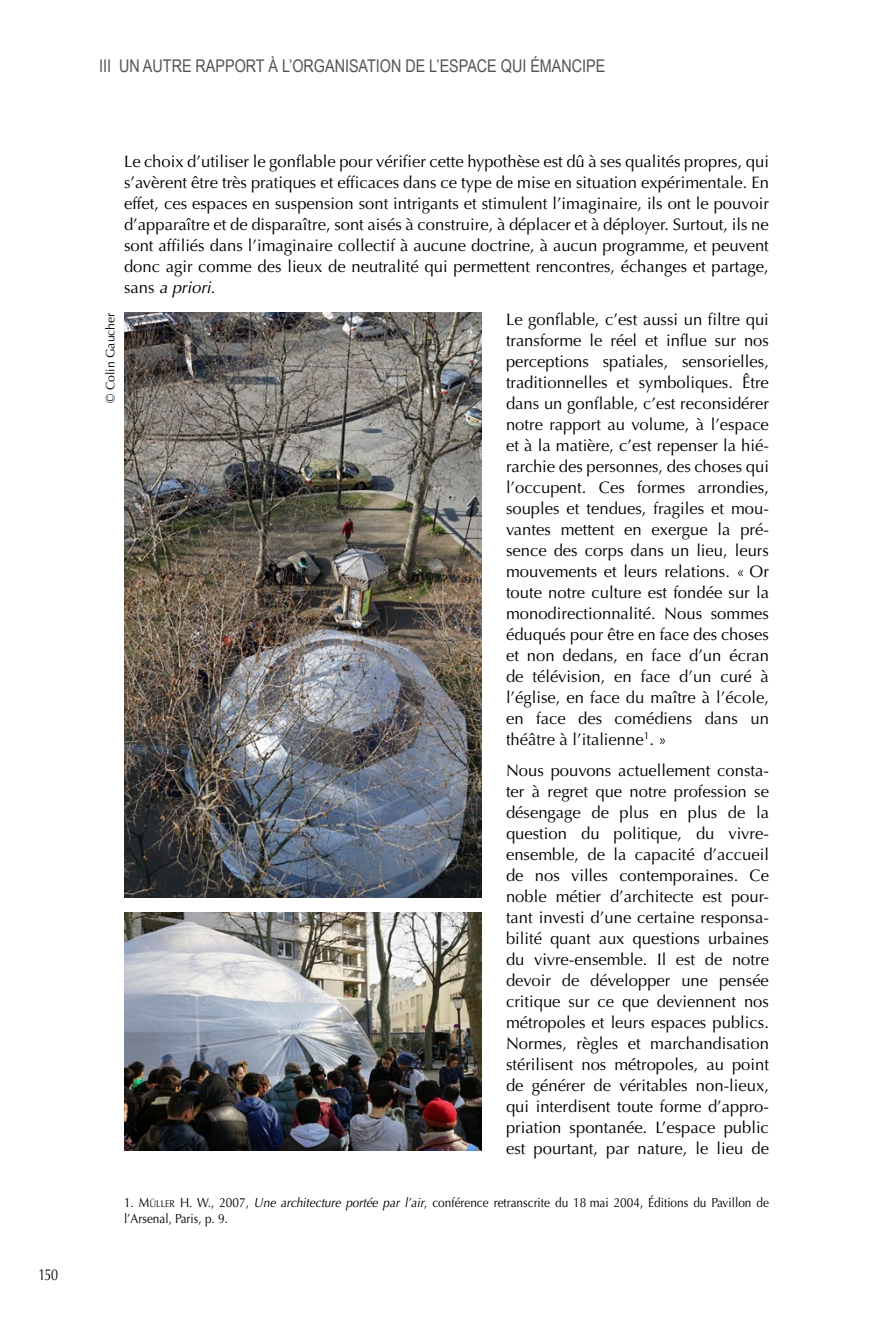
<style>
.page{position:relative;width:893px;height:1340px;background:#fff}
.page>*{position:absolute;margin:0;border:0;box-sizing:border-box;transform-origin:0 0}
.t1{font:17.5px "Arial Narrow";color:#525252}
.t2{font:16.62px/21px "Optima";color:#000;text-align:justify}
.t3{font:15.75px "Optima";color:#000;scale:.8 1}
.t4{font:13.12px/15.8px "Optima";color:#000;scale:.9 1}
.t5{font:12.25px "Optima";color:#000}
.s1{font-style:italic}
.s2{font-style:inherit}
.s3{font-size:9.8px}
</style>
<div class="page">
<img style="left:124px;top:313px;width:357px;height:584px">
<img style="left:124px;top:912px;width:357px;height:238px">
<p class="t3" style="left:38px;top:1264px;width:26px">150</p>
<p class="t1" style="left:99px;top:53px;width:508px">III UN AUTRE RAPPORT À L’ORGANISATION DE L’ESPACE QUI ÉMANCIPE</p>
<p class="t5" style="left:103px;top:403px;width:91px;rotate:-90deg">© Colin Gaucher</p>
<p class="t2" style="left:124px;top:151px;width:646px">Le choix d’utiliser le gonflable pour vérifier cette hypothèse est dû à ses qualités propres, qui s’avèrent être très pratiques et efficaces dans ce type de mise en situation expérimentale. En effet, ces espaces en suspension sont intrigants et stimulent l’imaginaire, ils ont le pouvoir d’apparaître et de disparaître, sont aisés à construire, à déplacer et à déployer. Surtout, ils ne sont affiliés dans l’imaginaire collectif à aucune doctrine, à aucun programme, et peuvent donc agir comme des lieux de neutralité qui permettent rencontres, échanges et partage, sans <span class="s1">a priori</span>.</p>
<p class="t2" style="left:506px;top:308px;width:264px">Le gonflable, c’est aussi un filtre qui transforme le réel et influe sur nos perceptions spatiales, sensorielles, traditionnelles et symboliques. Être dans un gonflable, c’est reconsidérer notre rapport au volume, à l’espace et à la matière, c’est repenser la hié&shy;rarchie des personnes, des choses qui l’occupent. Ces formes arrondies, souples et tendues, fragiles et mou&shy;vantes mettent en exergue la pré&shy;sence des corps dans un lieu, leurs mouvements et leurs relations. « Or toute notre culture est fondée sur la monodirectionnalité. Nous sommes éduqués pour être en face des choses et non dedans, en face d’un écran de télévision, en face d’un curé à l’église, en face du maître à l’école, en face des comédiens dans un théâtre à l’italienne<sup>1</sup>. »</p>
<p class="t2" style="left:506px;top:760px;width:264px">Nous pouvons actuellement consta&shy;ter à regret que notre profession se désengage de plus en plus de la question du politique, du vivre&shy;ensemble, de la capacité d’accueil de nos villes contemporaines. Ce noble métier d’architecte est pour&shy;tant investi d’une certaine responsa&shy;bilité quant aux questions urbaines du vivre-ensemble. Il est de notre devoir de développer une pensée critique sur ce que deviennent nos métropoles et leurs espaces publics.<br>Normes, règles et marchandisation stérilisent nos métropoles, au point de générer de véritables non-lieux, qui interdisent toute forme d’appro&shy;priation spontanée. L’espace public est pourtant, par nature, le lieu de</p>
<p class="t4" style="left:124px;top:1194px;width:718px">1. <span class="s2">M</span><span class="s3">üller</span> H. W., 2007, <span class="s1">Une architecture portée par l’air</span>, conférence retranscrite du 18 mai 2004, Éditions du Pavillon de l’Arsenal, Paris, p. 9.</p>
</div>
